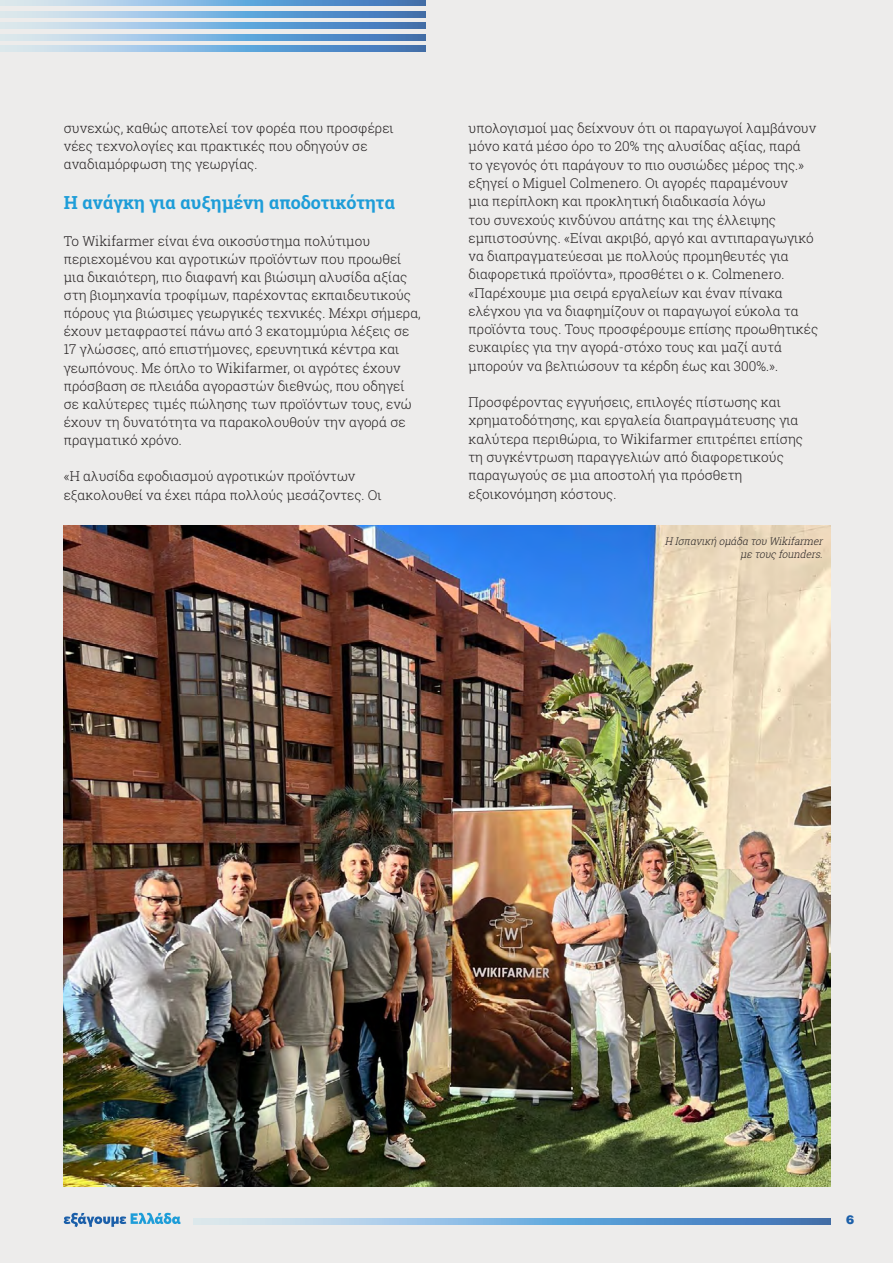
<style>
.page{position:relative;width:893px;height:1263px;background:#edeceb}
.page>*{position:absolute;margin:0;border:0;box-sizing:border-box;transform-origin:0 0}
.t1{font:700 18px "Roboto Slab";letter-spacing:-.005em;color:#1e9dd8}
.t2{font:300 13.5px/18.3px "Roboto Slab";color:#231f20}
.t3{font:900 12px "UB Helvetica";color:#1b5fa9}
.t4{font:italic 300 10.5px/13.5px "Roboto Slab";color:#231f20;text-align:right;scale:.95 1}
</style>
<div class="page">
<svg style="left:0;top:0;width:426px;height:6px"></svg>
<svg style="left:0;top:23px;width:426px;height:6px"></svg>
<svg style="left:0;top:46px;width:426px;height:5px"></svg>
<svg style="left:0;top:11px;width:426px;height:6px"></svg>
<svg style="left:0;top:34px;width:426px;height:6px"></svg>
<svg style="left:64px;top:1213px;width:117px;height:14px"></svg>
<svg style="left:194px;top:1219px;width:637px;height:5px"></svg>
<img style="left:64px;top:525px;width:767px;height:661px">
<p class="t2" style="left:64px;top:119px;width:331px">συνεχώς, καθώς αποτελεί τον φορέα που προσφέρει νέες τεχνολογίες και πρακτικές που οδηγούν σε αναδιαμόρφωση της γεωργίας.</p>
<h1 class="t1" style="left:64px;top:190px;width:333px">Η ανάγκη για αυξημένη αποδοτικότητα</h1>
<p class="t2" style="left:64px;top:231px;width:359px">Το Wikifarmer είναι ένα οικοσύστημα πολύτιμου περιεχομένου και αγροτικών προϊόντων που προωθεί μια δικαιότερη, πιο διαφανή και βιώσιμη αλυσίδα αξίας στη βιομηχανία τροφίμων, παρέχοντας εκπαιδευτικούς πόρους για βιώσιμες γεωργικές τεχνικές. Μέχρι σήμερα, έχουν μεταφραστεί πάνω από 3 εκατομμύρια λέξεις σε 17 γλώσσες, από επιστήμονες, ερευνητικά κέντρα και γεωπόνους. Με όπλο το Wikifarmer, οι αγρότες έχουν πρόσβαση σε πλειάδα αγοραστών διεθνώς, που οδηγεί σε καλύτερες τιμές πώλησης των προϊόντων τους, ενώ έχουν τη δυνατότητα να παρακολουθούν την αγορά σε πραγματικό χρόνο.</p>
<p class="t2" style="left:64px;top:467px;width:319px">«Η αλυσίδα εφοδιασμού αγροτικών προϊόντων εξακολουθεί να έχει πάρα πολλούς μεσάζοντες. Οι</p>
<p class="t2" style="left:468px;top:119px;width:351px">υπολογισμοί μας δείχνουν ότι οι παραγωγοί λαμβάνουν μόνο κατά μέσο όρο το 20% της αλυσίδας αξίας, παρά το γεγονός ότι παράγουν το πιο ουσιώδες μέρος της.» εξηγεί ο Miguel Colmenero. Οι αγορές παραμένουν<br>μια περίπλοκη και προκλητική διαδικασία λόγω<br>του συνεχούς κινδύνου απάτης και της έλλειψης εμπιστοσύνης. «Είναι ακριβό, αργό και αντιπαραγωγικό να διαπραγματεύεσαι με πολλούς προμηθευτές για διαφορετικά προϊόντα», προσθέτει ο κ. Colmenero. «Παρέχουμε μια σειρά εργαλείων και έναν πίνακα ελέγχου για να διαφημίζουν οι παραγωγοί εύκολα τα προϊόντα τους. Τους προσφέρουμε επίσης προωθητικές ευκαιρίες για την αγορά-στόχο τους και μαζί αυτά μπορούν να βελτιώσουν τα κέρδη έως και 300%.».</p>
<p class="t2" style="left:468px;top:393px;width:336px">Προσφέροντας εγγυήσεις, επιλογές πίστωσης και χρηματοδότησης, και εργαλεία διαπραγμάτευσης για καλύτερα περιθώρια, το Wikifarmer επιτρέπει επίσης τη συγκέντρωση παραγγελιών από διαφορετικούς παραγωγούς σε μια αποστολή για πρόσθετη εξοικονόμηση κόστους.</p>
<p class="t4" style="left:665px;top:534px;width:171px">Η Ισπανική ομάδα του Wikifarmer μετουςfounders.</p>
<p class="t3" style="left:846px;top:1212px;width:10px">6</p>
</div>
